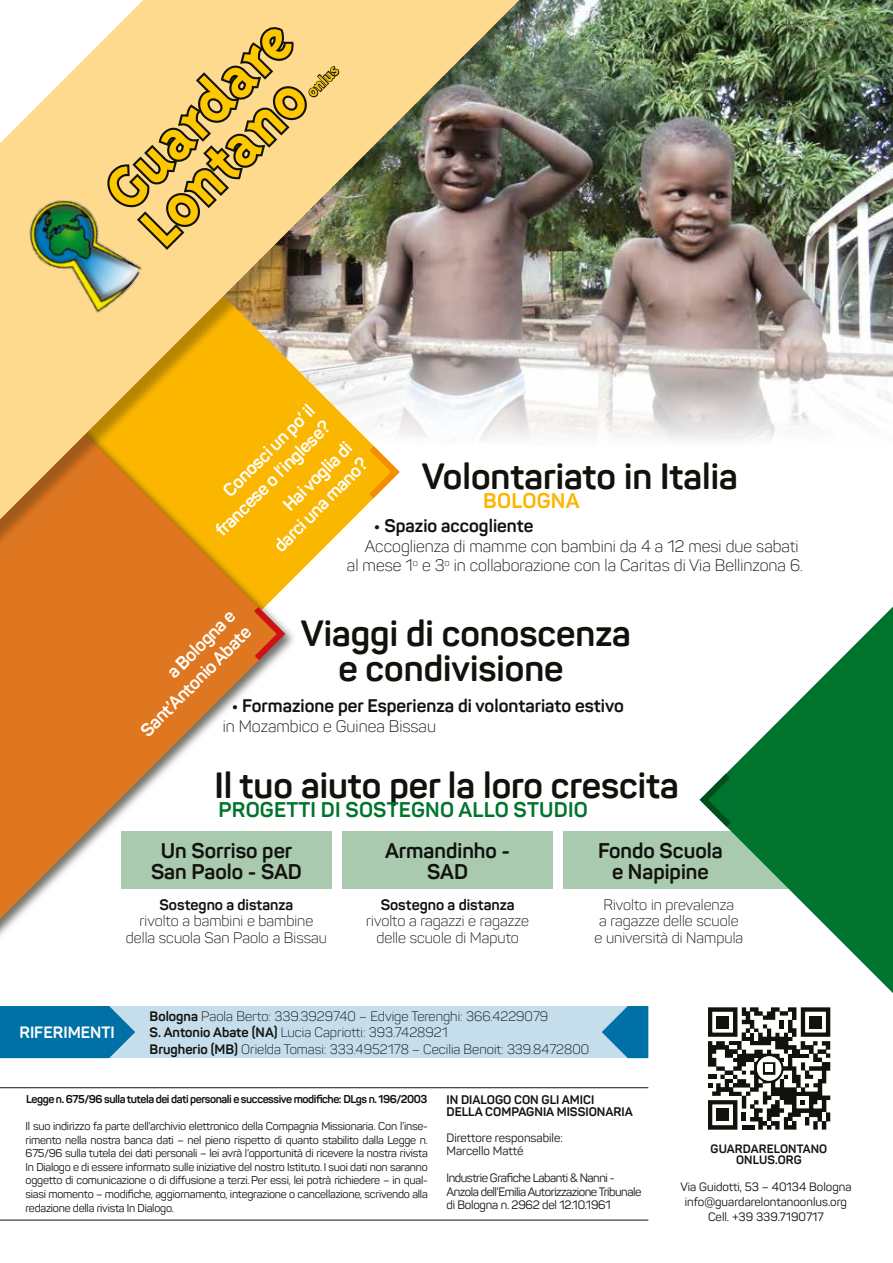
<style>
.page{position:relative;width:893px;height:1263px;background:#fff}
.page>*{position:absolute;margin:0;border:0;box-sizing:border-box;transform-origin:0 0}
.t1{font:700 63.9px/51px "Triplex";color:#fec800}
.t2{font:700 36px/34.5px "Panton";color:#12120d}
.t3{font:700 21px/21px "Panton";color:#12120d;text-align:center}
.t4{font:700 21px "Panton";letter-spacing:.01em;color:#00742e}
.t5{font:700 21px "Panton";letter-spacing:.01em;color:#fbb600}
.t6{font:700 18px/22.5px "Panton";color:#fff;text-align:right}
.t7{font:700 18px "Panton";color:#12120d}
.t8{font:700 17.25px "Triplex";color:#fec800}
.t9{font:300 16.5px/19.5px "Panton";color:#12120d;text-align:right}
.t10{font:700 16.2px "Panton";color:#fff}
.t11{font:300 15px/16.5px "Panton";color:#12120d;text-align:center}
.t12{font:700 15px "Panton";color:#12120d}
.t13{font:300 13.5px/16.6px "Panton";color:#12120d}
.t14{font:700 12.3px/12px "Panton";color:#12120d}
.t15{font:12px/15px "Panton";color:#12120d;text-align:center}
.t16{font:12px/13.5px "Panton";letter-spacing:-.04em;color:#12120d}
.t17{font:700 12px/10.8px "Panton";letter-spacing:.01em;color:#12120d;text-align:center}
.t18{font:11.25px/13.5px "Panton";letter-spacing:-.02em;color:#12120d;text-align:justify}
.t19{font:700 11.25px "Panton";letter-spacing:-.04em;color:#12120d}
.s1{font-weight:700}
</style>
<div class="page">
<div style="left:121px;top:831px;width:210px;height:58px;background:#a9caae"></div>
<div style="left:343px;top:831px;width:210px;height:58px;background:#a9caae"></div>
<div style="left:564px;top:831px;width:261px;height:58px;background:#a9caae"></div>
<svg style="left:732px;top:607px;width:161px;height:386px;fill:#00742e"></svg>
<img style="left:555px;top:0;width:338px;height:440px">
<div style="left:0;top:238px;width:297px;height:897px;background:#fff"></div>
<svg style="left:0;top:569px;width:285px;height:350px;fill:#de7720"></svg>
<div style="left:0;top:0;width:555px;height:569px;background:#12120d;opacity:.3"></div>
<img style="left:0;top:0;width:519px;height:519px">
<img style="left:0;top:177px;width:154px;height:158px">
<svg style="left:101px;top:28px;width:240px;height:225px;background:#ceb274"></svg>
<div style="left:94px;top:1006px;width:538px;height:52px;background:#c6ddec"></div>
<svg style="left:0;top:1006px;width:135px;height:52px;background:#127bad"></svg>
<svg style="left:602px;top:1006px;width:46px;height:52px"></svg>
<svg style="left:708px;top:1007px;width:123px;height:123px"></svg>
<div style="left:716px;top:1016px;width:13px;height:12px;background:#12120d"></div>
<div style="left:809px;top:1016px;width:13px;height:12px;background:#12120d"></div>
<div style="left:716px;top:1108px;width:13px;height:13px;background:#12120d"></div>
<div style="left:766px;top:1065px;width:7px;height:7px;background:#fff"></div>
<hr style="left:0;top:1087px;width:648px;height:1px;background:#12120d">
<hr style="left:0;top:1220px;width:648px;height:1px;background:#12120d">
<svg style="left:363px;top:440px;width:41px;height:65px"></svg>
<svg style="left:248px;top:601px;width:41px;height:65px"></svg>
<svg style="left:699px;top:767px;width:38px;height:66px"></svg>
<h1 class="t1" style="left:96px;top:181px;width:240px;rotate:-45deg">Guardare<br>Lontano</h1>
<h3 class="t8" style="left:303px;top:88px;width:39px;rotate:-45deg">onlus</h3>
<h3 class="t6" style="left:194px;top:509px;width:156px;rotate:-45deg">Conosci un po’ il francese o l’inglese?</h3>
<h3 class="t6" style="left:253px;top:525px;width:126px;rotate:-45deg">Hai voglia di darci una mano?</h3>
<h2 class="t2" style="left:422px;top:459px;width:317px">Volontariato in Italia</h2>
<h3 class="t5" style="left:483px;top:488px;width:98px">BOLOGNA</h3>
<h3 class="t7" style="left:374px;top:515px;width:161px">• Spazio accogliente</h3>
<h3 class="t9" style="left:347px;top:536px;width:457px">Accoglienza di mamme con bambini da 4 a 12 mesi due sabati<br>al mese 1<sup>o</sup> e 3<sup>o</sup> in collaborazione con la Caritas di Via Bellinzona 6.</h3>
<h3 class="t6" style="left:120px;top:709px;width:149px;rotate:-45deg">a Bologna e<br>Sant’Antonio Abate</h3>
<h2 class="t2" style="left:338px;top:616px;width:294px;text-indent:-38px">Viaggi di conoscenza e condivisione</h2>
<h3 class="t7" style="left:232px;top:694px;width:394px">• Formazione per Esperienza di volontariato estivo</h3>
<h3 class="t9" style="left:223px;top:716px;width:215px">in Mozambico e Guinea Bissau</h3>
<h2 class="t2" style="left:214px;top:768px;width:466px">Il tuo aiuto per la loro crescita</h2>
<h3 class="t4" style="left:218px;top:797px;width:371px">PROGETTI DI SOSTEGNO ALLO STUDIO</h3>
<h3 class="t3" style="left:151px;top:839px;width:152px">Un Sorriso per<br>San Paolo - SAD</h3>
<h3 class="t3" style="left:385px;top:839px;width:127px">Armandinho -<br>SAD</h3>
<h3 class="t3" style="left:598px;top:839px;width:126px">Fondo Scuola e Napipine</h3>
<h3 class="t12" style="left:159px;top:895px;width:135px">Sostegno a distanza</h3>
<h3 class="t11" style="left:126px;top:913px;width:202px">rivolto a bambini e bambine della scuola San Paolo a Bissau</h3>
<h3 class="t12" style="left:381px;top:895px;width:135px">Sostegno a distanza</h3>
<h3 class="t11" style="left:366px;top:913px;width:164px">rivolto a ragazzi e ragazze delle scuole di Maputo</h3>
<h3 class="t11" style="left:594px;top:896px;width:150px">Rivolto in prevalenza<br>a ragazze delle scuole e università di Nampula</h3>
<h3 class="t10" style="left:19px;top:1022px;width:97px">RIFERIMENTI</h3>
<p class="t13" style="left:150px;top:1007px;width:441px"><span class="s1">Bologna</span> Paola Berto: 339.3929740 – Edvige Terenghi: 366.4229079<br><span class="s1">S. Antonio Abate (NA)</span> Lucia Capriotti: 393.7428921<br><span class="s1">Brugherio (MB)</span> Orielda Tomasi: 333.4952178 – Cecilia Benoit: 339.8472800</p>
<p class="t19" style="left:26px;top:1092px;width:403px">Legge n. 675/96 sulla tutela dei dati personali e successive modifiche: DLgs n. 196/2003</p>
<p class="t18" style="left:26px;top:1120px;width:404px">Il suo indirizzo fa parte dell’archivio elettronico della Compagnia Missionaria. Con l’inse&shy;rimento nella nostra banca dati – nel pieno rispetto di quanto stabilito dalla Legge n.<br>675/96 sulla tutela dei dati personali – lei avrà l’opportunità di ricevere la nostra rivista In Dialogo e di essere informato sulle iniziative del nostro Istituto. I suoi dati non saranno oggetto di comunicazione o di diffusione a terzi. Per essi, lei potrà richiedere – in qual&shy;siasi momento – modifiche, aggiornamento, integrazione o cancellazione, scrivendo alla redazione della rivista In Dialogo.</p>
<p class="t14" style="left:446px;top:1094px;width:188px">IN DIALOGO CON GLI AMICI<br>DELLA COMPAGNIA MISSIONARIA</p>
<p class="t15" style="left:446px;top:1131px;width:118px;line-height:13.5px;text-align:left">Direttore responsabile:<br>Marcello Matté</p>
<p class="t16" style="left:446px;top:1171px;width:196px">Industrie Grafiche Labanti &amp; Nanni -<br>Anzola dell’Emilia Autorizzazione Tribunale di Bologna n. 2962 del 12.10.1961</p>
<p class="t17" style="left:711px;top:1143px;width:118px">GUARDARELONTANO<br>ONLUS.ORG</p>
<p class="t15" style="left:680px;top:1179px;width:173px">Via Guidotti, 53 – 40134 Bologna info@guardarelontanoonlus.org<br>Cell. +39 339.7190717</p>
</div>
